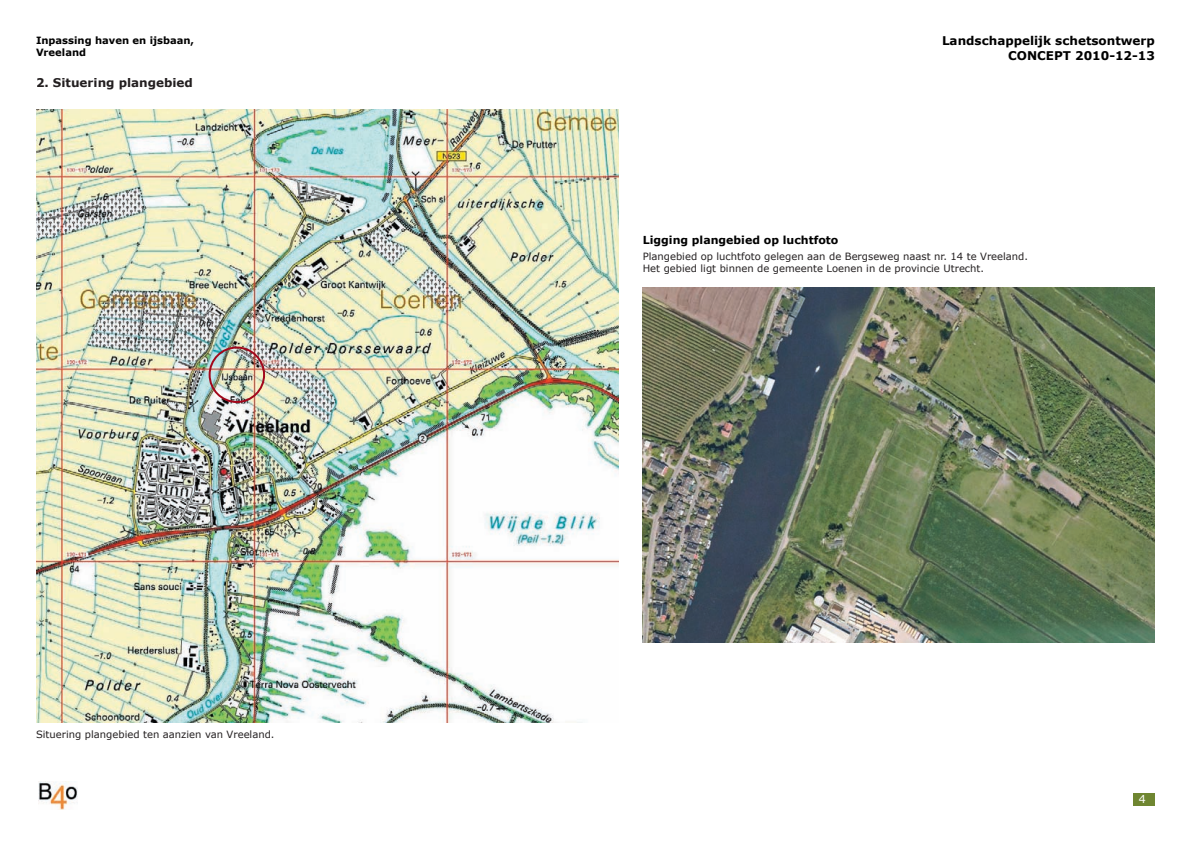
<style>
.page{position:relative;width:1191px;height:842px;background:#fff}
.page>*{position:absolute;margin:0;border:0;box-sizing:border-box;transform-origin:0 0}
.t1{font:700 12px/14.4px "Verdana";color:#000;text-align:right}
.t2{font:700 12px "Verdana";color:#231f20}
.t3{font:700 11px "Verdana";color:#000}
.t4{font:11px "Verdana";color:#fff}
.t5{font:10px/12px "Verdana";color:#231f20}
.t6{font:700 10px/12px "Verdana";color:#000}
</style>
<div class="page">
<div style="left:1133px;top:793px;width:22px;height:13px;background:#6f8631"></div>
<img style="left:38px;top:782px;width:40px;height:28px">
<img style="left:36px;top:110px;width:582px;height:613px">
<img style="left:209px;top:346px;width:56px;height:57px">
<img style="left:643px;top:287px;width:512px;height:356px">
<p class="t6" style="left:36px;top:34px;width:160px">Inpassing haven en ijsbaan,<br>Vreeland</p>
<p class="t1" style="left:942px;top:33px;width:214px">Landschappelijk schetsontwerp<br>CONCEPT 2010-12-13</p>
<p class="t2" style="left:36px;top:75px;width:158px">2. Situering plangebied</p>
<p class="t5" style="left:36px;top:728px;width:240px">Situering plangebied ten aanzien van Vreeland.</p>
<p class="t3" style="left:643px;top:232px;width:197px">Ligging plangebied op luchtfoto</p>
<p class="t5" style="left:643px;top:250px;width:387px">Plangebied op luchtfoto gelegen aan de Bergseweg naast nr. 14 te Vreeland.<br>Het gebied ligt binnen de gemeente Loenen in de provincie Utrecht.</p>
<p class="t4" style="left:1138px;top:792px;width:8px">4</p>
</div>
